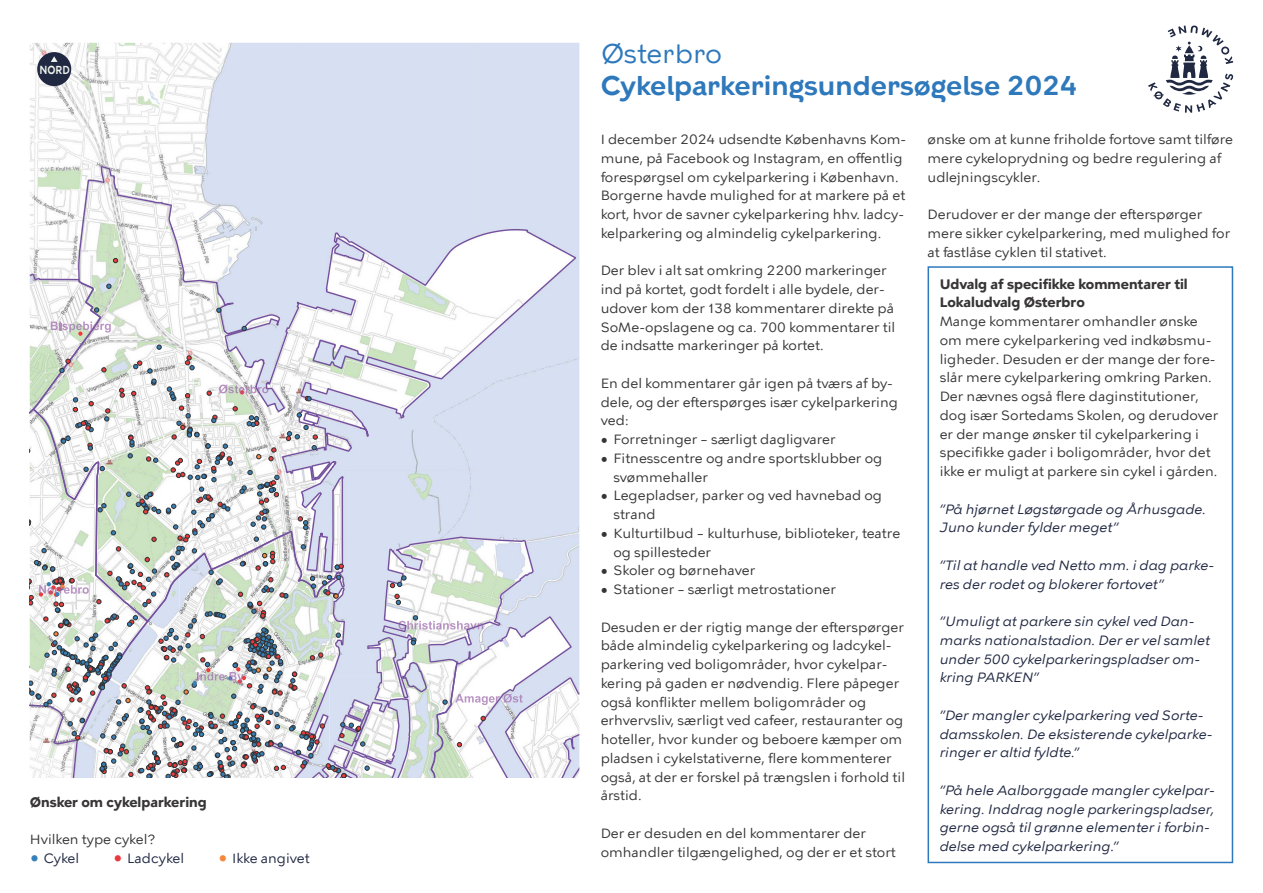
<style>
.page{position:relative;width:1263px;height:893px;background:#fff}
.page>*{position:absolute;margin:0;border:0;box-sizing:border-box;transform-origin:0 0}
.t1{font:600 27px "KBH";color:#2e78bc}
.t2{font:27px "KBH";color:#2e78bc}
.t3{font:13.5px/18.8px "KBH Tekst";color:#373535}
.t4{font:italic 13.5px/18.8px "KBH Tekst";color:#202842}
.t5{font:700 13.5px/18.8px "KBH Tekst";color:#373535}
.t6{font:13.5px "KBH Tekst";color:#202842}
.t7{font:600 11.7px "KBH";color:#eff4ec;scale:.82 1}
.s1{color:#3481ba}
.s2{color:#e9383e}
.s3{color:#f6863b}
</style>
<div class="page">
<svg style="left:1148px;top:26px;width:85px;height:87px"></svg>
<svg style="left:180px;top:44px;width:299px;height:122px;fill:#d7dff2"></svg>
<img style="left:30px;top:43px;width:449px;height:1px">
<img style="left:30px;top:43px;width:150px;height:231px">
<div style="left:299px;top:43px;width:179px;height:123px;background:#d7dff2"></div>
<img style="left:579px;top:469px;width:1px;height:309px">
<svg style="left:371px;top:622px;width:27px;height:156px"></svg>
<svg style="left:33px;top:166px;width:543px;height:456px;fill:#d7dff2"></svg>
<svg style="left:395px;top:594px;width:6px;height:11px"></svg>
<svg style="left:390px;top:576px;width:16px;height:12px"></svg>
<svg style="left:113px;top:258px;width:5px;height:5px"></svg>
<svg style="left:398px;top:616px;width:181px;height:162px"></svg>
<svg style="left:30px;top:274px;width:341px;height:504px"></svg>
<div style="left:37px;top:52px;width:34px;height:34px;background:#202842;border-radius:50%"></div>
<svg style="left:51px;top:56px;width:7px;height:6px"></svg>
<p class="t7" style="left:40px;top:66px;width:38px">NORD</p>
<p class="t5" style="left:30px;top:793px;width:179px">Ønsker om cykelparkering</p>
<p class="t3" style="left:30px;top:830px;width:128px">Hvilken type cykel?</p>
<p class="t6" style="left:30px;top:850px;width:51px"><span class="s1">•</span> Cykel</p>
<p class="t6" style="left:113px;top:850px;width:72px"><span class="s2">•</span> Ladcykel</p>
<p class="t6" style="left:218px;top:850px;width:93px"><span class="s3">•</span> Ikke angivet</p>
<h1 class="t2" style="left:601px;top:38px;width:123px">Østerbro</h1>
<h1 class="t1" style="left:601px;top:76px;width:478px">Cykelparkeringsundersøgelse 2024</h1>
<p class="t3" style="left:601px;top:130px;width:307px">I december 2024 udsendte Københavns Kom&shy;mune, på Facebook og Instagram, en offentlig forespørgsel om cykelparkering i København.<br>Borgerne havde mulighed for at markere på et kort, hvor de savner cykelparkering hhv. ladcy&shy;kelparkering og almindelig cykelparkering.</p>
<p class="t3" style="left:601px;top:261px;width:296px">Der blev i alt sat omkring 2200 markeringer ind på kortet, godt fordelt i alle bydele, der&shy;udover kom der 138 kommentarer direkte på SoMe-opslagene og ca. 700 kommentarer til de indsatte markeringer på kortet.</p>
<p class="t3" style="left:601px;top:374px;width:299px">En del kommentarer går igen på tværs af by&shy;dele, og der efterspørges især cykelparkering ved:</p>
<p class="t3" style="left:601px;top:430px;width:237px">• Forretninger – særligt dagligvarer</p>
<p class="t3" style="left:613px;top:449px;width:270px;text-indent:-13px">• Fitnesscentre og andre sportsklubber og svømmehaller</p>
<p class="t3" style="left:613px;top:486px;width:270px;text-indent:-13px">• Legepladser, parker og ved havnebad og strand</p>
<p class="t3" style="left:613px;top:524px;width:288px;text-indent:-13px">• Kulturtilbud – kulturhuse, biblioteker, teatre og spillesteder</p>
<p class="t3" style="left:601px;top:561px;width:156px">• Skoler og børnehaver</p>
<p class="t3" style="left:601px;top:580px;width:237px">• Stationer – særligt metrostationer</p>
<p class="t3" style="left:601px;top:617px;width:306px">Desuden er der rigtig mange der efterspørger både almindelig cykelparkering og ladcykel&shy;parkering ved boligområder, hvor cykelpar&shy;kering på gaden er nødvendig. Flere påpeger også konflikter mellem boligområder og erhvervsliv, særligt ved cafeer, restauranter og hoteller, hvor kunder og beboere kæmper om pladsen i cykelstativerne, flere kommenterer også, at der er forskel på trængslen i forhold til årstid.</p>
<p class="t3" style="left:601px;top:824px;width:297px">Der er desuden en del kommentarer der omhandler tilgængelighed, og der er et stort</p>
<p class="t3" style="left:927px;top:130px;width:307px">ønske om at kunne friholde fortove samt tilføre mere cykeloprydning og bedre regulering af udlejningscykler.</p>
<p class="t3" style="left:927px;top:205px;width:304px">Derudover er der mange der efterspørger mere sikker cykelparkering, med mulighed for at fastlåse cyklen til stativet.</p>
<p class="t5" style="left:940px;top:275px;width:250px">Udvalg af specifikke kommentarer til<br>Lokaludvalg Østerbro</p>
<p class="t3" style="left:940px;top:312px;width:280px">Mange kommentarer omhandler ønske om mere cykelparkering ved indkøbsmu&shy;ligheder. Desuden er der mange der fore&shy;slår mere cykelparkering omkring Parken.<br>Der nævnes også flere daginstitutioner, dog især Sortedams Skolen, og derudover er der mange ønsker til cykelparkering i specifikke gader i boligområder, hvor det ikke er muligt at parkere sin cykel i gården.</p>
<p class="t4" style="left:940px;top:500px;width:268px">”På hjørnet Løgstørgade og Århusgade.<br>Juno kunder fylder meget”</p>
<p class="t4" style="left:940px;top:556px;width:276px">”Til at handle ved Netto mm. i dag parke&shy;res der rodet og blokerer fortovet”</p>
<p class="t4" style="left:940px;top:613px;width:272px">”Umuligt at parkere sin cykel ved Dan&shy;marks nationalstadion. Der er vel samlet under 500 cykelparkeringspladser om&shy;kring PARKEN”</p>
<p class="t4" style="left:940px;top:706px;width:274px">”Der mangler cykelparkering ved Sorte&shy;damsskolen. De eksisterende cykelparke&shy;ringer er altid fyldte.”</p>
<p class="t4" style="left:940px;top:781px;width:277px">”På hele Aalborggade mangler cykelpar&shy;kering. Inddrag nogle parkeringspladser, gerne også til grønne elementer i forbin&shy;delse med cykelparkering.”</p>
</div>
